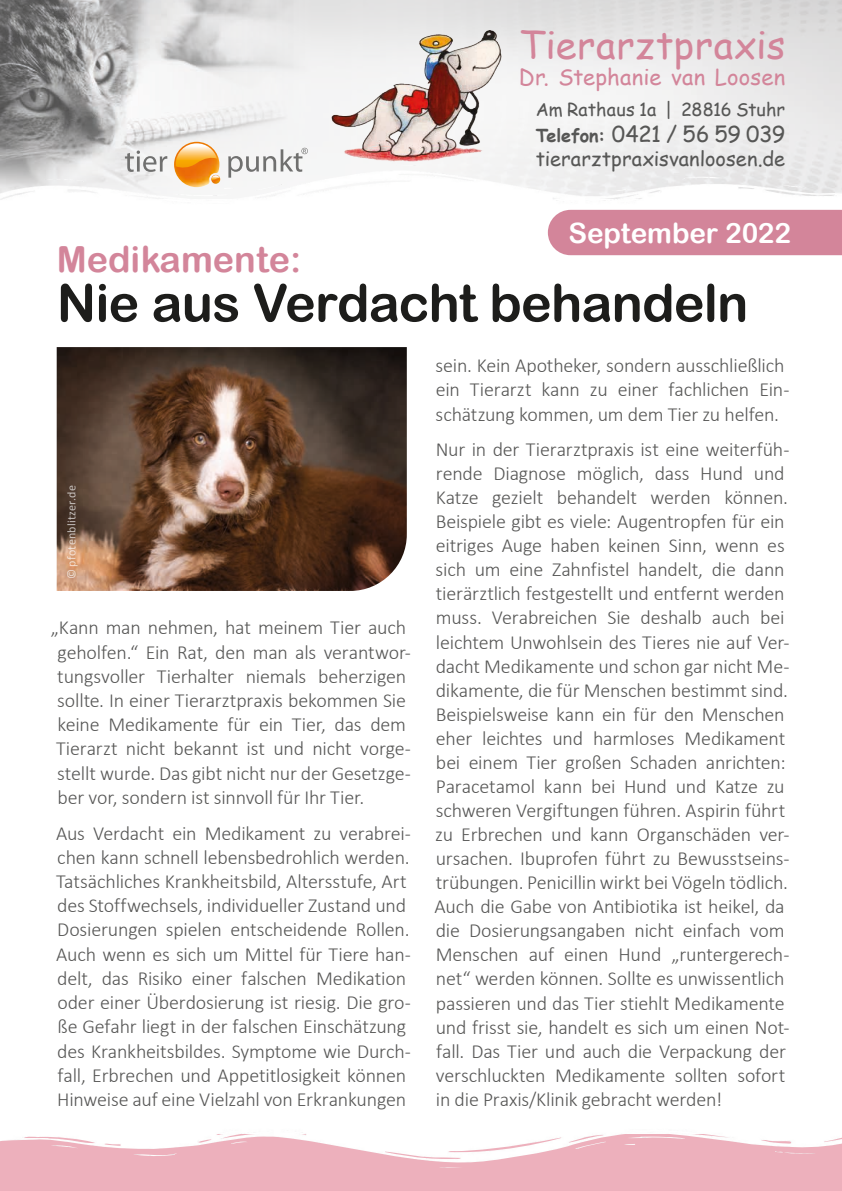
<style>
.page{position:relative;width:842px;height:1191px;background:#fff}
.page>*{position:absolute;margin:0;border:0;box-sizing:border-box;transform-origin:0 0}
.t1{font:52px "Arial Rounded MT Bold";letter-spacing:-.015em;color:#1d1d1b}
.t2{font:38px "Comic Sans MS";letter-spacing:.015em;color:#d3859a}
.t3{font:36px "Arial Rounded MT Bold";color:#d3859a}
.t4{font:28px "Arial Rounded MT Bold";letter-spacing:-.005em;color:#fff}
.t5{font:22px "Comic Sans MS";letter-spacing:.01em;color:#d3859a}
.t6{font:22px "Comic Sans MS";letter-spacing:-.02em;color:#575756}
.t7{font:300 20px/24px "Calibri";letter-spacing:-.01em;color:#575756}
.t8{font:20px "Comic Sans MS";color:#575756}
.t9{font:18px "Comic Sans MS";letter-spacing:.005em;color:#575756}
.t10{font:12px "Calibri";letter-spacing:.02em;color:#fff}
.s1{font-weight:700;font-size:18px}
</style>
<div class="page">
<img style="left:0;top:0;width:842px;height:165px">
<div style="left:0;top:1134px;width:842px;height:57px;background:#edb0bc"></div>
<img style="left:0;top:1134px;width:842px;height:34px">
<img style="left:332px;top:31px;width:170px;height:131px">
<img style="left:174px;top:142px;width:45px;height:45px">
<svg style="left:176px;top:143px;width:41px;height:26px"></svg>
<svg style="left:211px;top:175px;width:9px;height:9px"></svg>
<svg style="left:125px;top:150px;width:42px;height:22px"></svg>
<svg style="left:228px;top:148px;width:80px;height:30px"></svg>
<img style="left:57px;top:347px;width:350px;height:244px">
<div style="left:548px;top:210px;width:294px;height:45px;background:#d3859a"></div>
<h2 class="t2" style="left:519px;top:17px;width:268px">Tierarztpraxis</h2>
<p class="t5" style="left:519px;top:61px;width:268px">Dr. Stephanie van Loosen</p>
<h3 class="t3" style="left:57px;top:237px;width:246px">Medikamente:</h3>
<p class="t9" style="left:536px;top:96px;width:251px">Am Rathaus 1a | 28816 Stuhr</p>
<p class="t6" style="left:536px;top:118px;width:251px"><span class="s1">Telefon:</span> 0421 / 56 59 039</p>
<p class="t8" style="left:536px;top:144px;width:251px">tierarztpraxisvanloosen.de</p>
<h3 class="t4" style="left:569px;top:216px;width:224px">September 2022</h3>
<h1 class="t1" style="left:57px;top:272px;width:693px">Nie aus Verdacht behandeln</h1>
<p class="t10" style="left:63px;top:579px;width:96px;rotate:-90deg">© pfotenblitzer.de</p>
<p class="t7" style="left:51px;top:615px;width:361px">„Kann man nehmen, hat meinem Tier auch geholfen.“ Ein Rat, den man als verantwor&shy;tungsvoller Tierhalter niemals beherzigen sollte. In einer Tierarztpraxis bekommen Sie keine Medikamente für ein Tier, das dem Tierarzt nicht bekannt ist und nicht vorge&shy;stellt wurde. Das gibt nicht nur der Gesetzge&shy;ber vor, sondern ist sinnvoll für Ihr Tier.</p>
<p class="t7" style="left:56px;top:820px;width:356px">Aus Verdacht ein Medikament zu verabrei&shy;chen kann schnell lebensbedrohlich werden.<br>Tatsächliches Krankheitsbild, Altersstufe, Art des Stoffwechsels, individueller Zustand und Dosierungen spielen entscheidende Rollen.<br>Auch wenn es sich um Mittel für Tiere han&shy;delt, das Risiko einer falschen Medikation oder einer Überdosierung ist riesig. Die gro&shy;ße Gefahr liegt in der falschen Einschätzung des Krankheitsbildes. Symptome wie Durch&shy;fall, Erbrechen und Appetitlosigkeit können Hinweise auf eine Vielzahl von Erkrankungen</p>
<p class="t7" style="left:436px;top:353px;width:355px">sein. Kein Apotheker, sondern ausschließlich ein Tierarzt kann zu einer fachlichen Ein&shy;schätzung kommen, um dem Tier zu helfen.</p>
<p class="t7" style="left:435px;top:437px;width:356px">Nur in der Tierarztpraxis ist eine weiterfüh&shy;rende Diagnose möglich, dass Hund und Katze gezielt behandelt werden können.<br>Beispiele gibt es viele: Augentropfen für ein eitriges Auge haben keinen Sinn, wenn es sich um eine Zahnfistel handelt, die dann tierärztlich festgestellt und entfernt werden muss. Verabreichen Sie deshalb auch bei leichtem Unwohlsein des Tieres nie auf Ver&shy;dacht Medikamente und schon gar nicht Me&shy;dikamente, die für Menschen bestimmt sind.<br>Beispielsweise kann ein für den Menschen eher leichtes und harmloses Medikament bei einem Tier großen Schaden anrichten:<br>Paracetamol kann bei Hund und Katze zu schweren Vergiftungen führen. Aspirin führt zu Erbrechen und kann Organschäden ver&shy;ursachen. Ibuprofen führt zu Bewusstseins&shy;trübungen. Penicillin wirkt bei Vögeln tödlich.<br>Auch die Gabe von Antibiotika ist heikel, da die Dosierungsangaben nicht einfach vom Menschen auf einen Hund „runtergerech&shy;net“ werden können. Sollte es unwissentlich passieren und das Tier stiehlt Medikamente und frisst sie, handelt es sich um einen Not&shy;fall. Das Tier und auch die Verpackung der verschluckten Medikamente sollten sofort in die Praxis/Klinik gebracht werden!</p>
</div>
